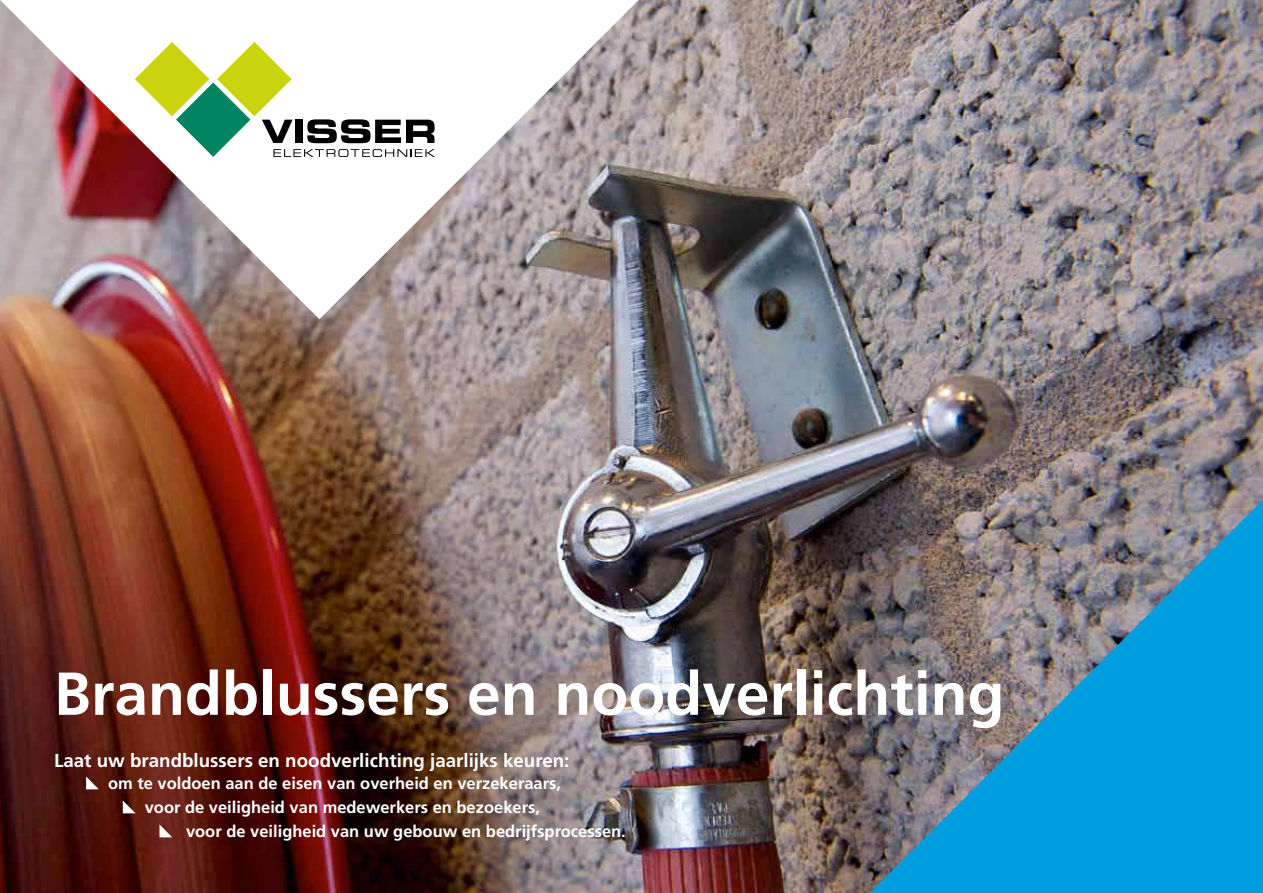
<style>
.page{position:relative;width:1263px;height:893px;background:#fff}
.page>*{position:absolute;margin:0;border:0;box-sizing:border-box;transform-origin:0 0}
.t1{font:700 60.45px "Frutiger";color:#fff}
.t2{font:700 18.75px "Frutiger";color:#fff}
.t3{font:700 16.5px/24px "Frutiger";color:#fff}
</style>
<div class="page">
<img style="left:0;top:0;width:1263px;height:893px">
<img style="left:0;top:0;width:639px;height:319px">
<svg style="left:135px;top:42px;width:300px;height:115px"></svg>
<svg style="left:870px;top:500px;width:393px;height:393px;background:#408aad"></svg>
<svg style="left:86px;top:776px;width:13px;height:13px"></svg>
<svg style="left:123px;top:800px;width:13px;height:13px"></svg>
<svg style="left:160px;top:824px;width:12px;height:13px"></svg>
<h1 class="t1" style="left:54px;top:669px;width:952px">Brandblussers en noodverlichting</h1>
<p class="t2" style="left:54px;top:753px;width:517px">Laat uw brandblussers en noodverlichting jaarlijks keuren:</p>
<p class="t3" style="left:145px;top:773px;width:418px;text-indent:-37px">om te voldoen aan de eisen van overheid en verzekeraars, voor de veiligheid van medewerkers en bezoekers,</p>
<p class="t3" style="left:186px;top:821px;width:441px">voor de veiligheid van uw gebouw en bedrijfsprocessen.</p>
</div>
